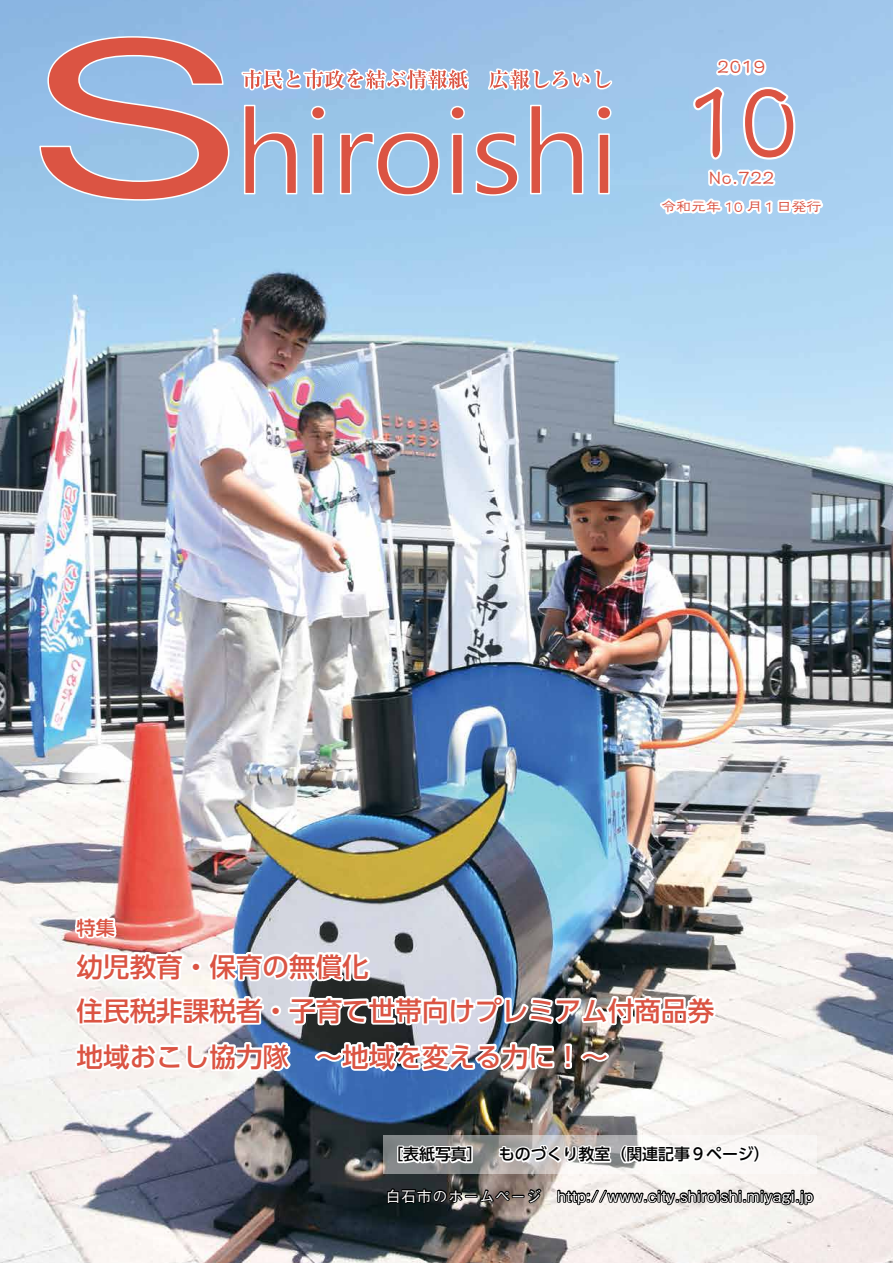
<style>
.page{position:relative;width:893px;height:1263px;background:#fff}
.page>*{position:absolute;margin:0;border:0;box-sizing:border-box;transform-origin:0 0}
.t1{font:106.35px "Likurei Std";color:#db5443;scale:.9 1}
.t2{font:500 26.55px "UD Shin Go Pro";color:#db5443}
.t3{font:19.2px "Likurei Std";color:#db5443}
.t4{font:500 19.2px "UD Shin Go Pro";color:#db5443}
.t5{font:500 15.9px "UD Shin Go Pro";color:#000}
.t6{font:500 14.85px "Gothic BBB Pro";letter-spacing:.05em;color:#fff}
.t7{font:14.85px "Likurei Std";color:#db5443}
</style>
<div class="page">
<img style="left:0;top:0;width:893px;height:1263px">
<svg style="left:656px;top:57px;width:170px;height:490px;background:#aac8e0"></svg>
<svg style="left:243px;top:147px;width:369px;height:50px;background:#b6afc1"></svg>
<svg style="left:38px;top:35px;width:192px;height:166px;background:#b49bac"></svg>
<svg style="left:229px;top:0;width:386px;height:147px;background:#9ebcde"></svg>
<svg style="left:243px;top:70px;width:368px;height:19px"></svg>
<svg style="left:383px;top:1135px;width:433px;height:39px"></svg>
<svg style="left:396px;top:1143px;width:78px;height:22px"></svg>
<svg style="left:497px;top:1142px;width:228px;height:24px"></svg>
<svg style="left:735px;top:1143px;width:27px;height:23px"></svg>
<svg style="left:386px;top:1186px;width:157px;height:29px;background:#43413f"></svg>
<svg style="left:556px;top:1186px;width:259px;height:29px"></svg>
<svg style="left:72px;top:913px;width:48px;height:28px"></svg>
<svg style="left:72px;top:1038px;width:222px;height:37px"></svg>
<svg style="left:311px;top:1038px;width:246px;height:37px"></svg>
<div style="left:564px;top:1043px;width:8px;height:20px;border:4px solid #fff"></div>
<div style="left:564px;top:1061px;width:8px;height:8px;border:4px solid #fff"></div>
<svg style="left:577px;top:1048px;width:36px;height:17px"></svg>
<svg style="left:72px;top:949px;width:648px;height:80px"></svg>
<p class="t3" style="left:717px;top:53px;width:50px">2019</p>
<h1 class="t1" style="left:683px;top:46px;width:130px">10</h1>
<p class="t4" style="left:77px;top:912px;width:40px">特集</p>
<p class="t2" style="left:77px;top:945px;width:294px">幼児教育・保育の無償化</p>
<p class="t3" style="left:708px;top:164px;width:67px">No.722</p>
<p class="t7" style="left:661px;top:197px;width:162px">令和元年 10 月１日発行</p>
<p class="t2" style="left:77px;top:989px;width:639px">住民税非課税者・子育て世帯向けプレミアム付商品券</p>
<p class="t2" style="left:77px;top:1035px;width:533px">地域おこし協力隊　〜地域を変える力に！〜</p>
<p class="t5" style="left:387px;top:1141px;width:384px">［表紙写真］　ものづくり教室（関連記事９ページ）</p>
<p class="t6" style="left:386px;top:1184px;width:429px">白石市のホームページ　http://www.city.shiroishi.miyagi.jp</p>
</div>
